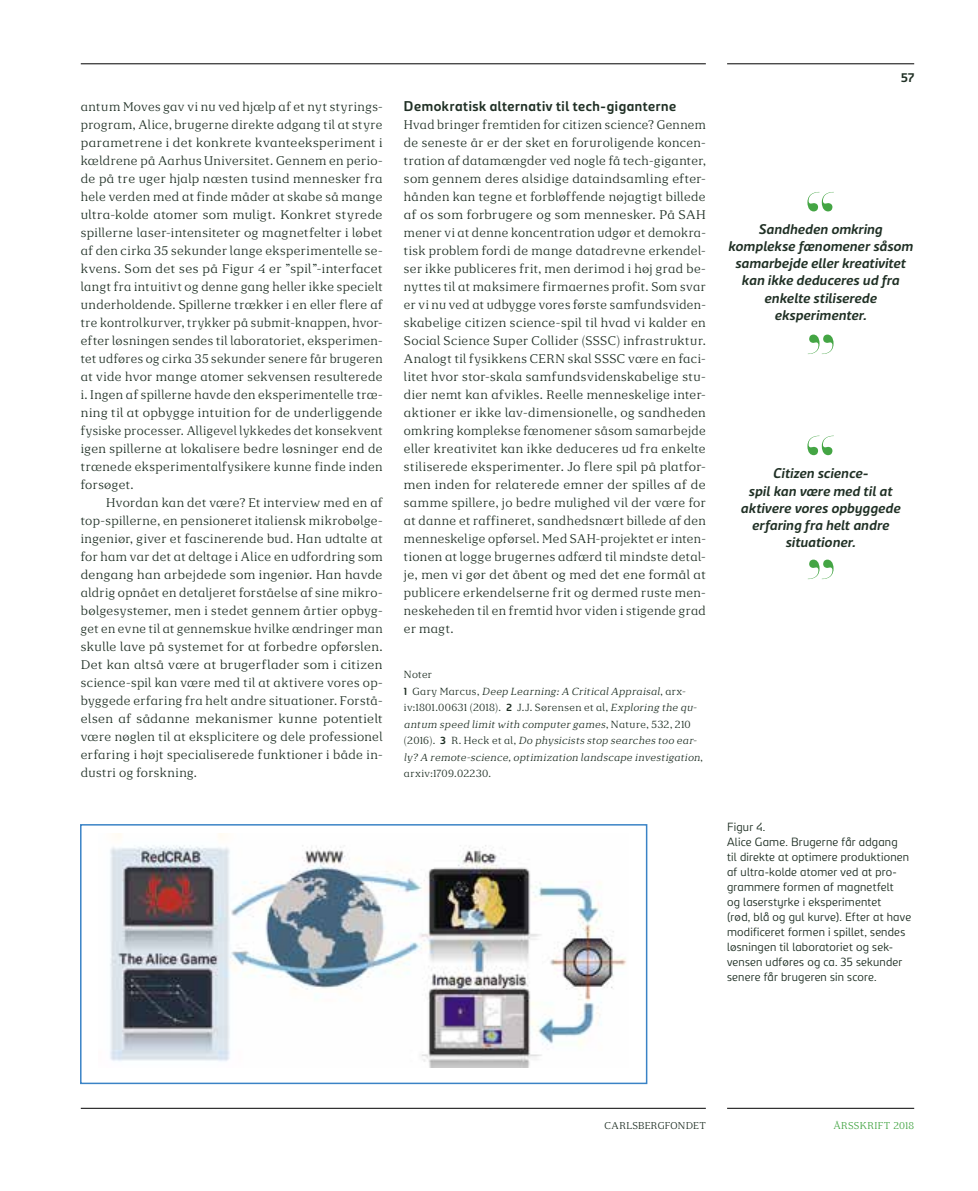
<style>
.page{position:relative;width:978px;height:1191px;background:#fff}
.page>*{position:absolute;margin:0;border:0;box-sizing:border-box;transform-origin:0 0}
.t1{font:italic 700 13.5px/17.1px "Carlsberg Sans";letter-spacing:.02em;color:#203025;text-align:center}
.t2{font:700 13.5px "Carlsberg Sans";letter-spacing:.04em;color:#203025}
.t3{font:12px/18px "Carlsberg Serif B Regular May 14";letter-spacing:.025em;color:#203025;text-align:justify}
.t4{font:700 12px "Carlsberg Sans";color:#203025}
.t5{font:300 11.4px/15px "Carlsberg Sans";letter-spacing:.015em;color:#203025}
.t6{font:italic 9.9px/16.5px "Carlsberg Serif B Regular May 14";color:#203025}
.t7{font:9.45px "Carlsberg Serif B Regular May 14";letter-spacing:.02em;color:#203025}
.t8{font:9.45px "Carlsberg Serif B Regular May 14";letter-spacing:.025em;color:#44a544}
.s1{font-style:normal}
.s2{font-family:"Carlsberg Sans";font-weight:700;font-style:normal}
</style>
<div class="page">
<hr style="left:81px;top:1108px;width:625px;height:1px;background:#000">
<hr style="left:81px;top:64px;width:625px;height:1px;background:#000">
<hr style="left:727px;top:1108px;width:187px;height:1px;background:#000">
<hr style="left:727px;top:64px;width:187px;height:1px;background:#000">
<img style="left:110px;top:833px;width:517px;height:234px">
<div style="left:80px;top:824px;width:567px;height:260px;border:2px solid #3a83c6"></div>
<svg style="left:807px;top:436px;width:27px;height:19px"></svg>
<svg style="left:807px;top:192px;width:27px;height:19px"></svg>
<svg style="left:808px;top:559px;width:26px;height:20px"></svg>
<svg style="left:808px;top:334px;width:26px;height:20px"></svg>
<p class="t3" style="left:81px;top:97px;width:303px">antum Moves gav vi nu ved hjælp af et nyt styrings&shy;program, Alice, brugerne direkte adgang til at styre parametrene i det konkrete kvanteeksperiment i kældrene på Aarhus Universitet. Gennem en perio&shy;de på tre uger hjalp næsten tusind mennesker fra hele verden med at finde måder at skabe så mange ultra-kolde atomer som muligt. Konkret styrede spillerne laser-intensiteter og magnetfelter i løbet af den cirka 35 sekunder lange eksperimentelle se&shy;kvens. Som det ses på Figur 4 er ”spil”-interfacet langt fra intuitivt og denne gang heller ikke specielt underholdende. Spillerne trækker i en eller flere af tre kontrolkurver, trykker på submit-knappen, hvor&shy;efter løsningen sendes til laboratoriet, eksperimen&shy;tet udføres og cirka 35 sekunder senere får brugeren at vide hvor mange atomer sekvensen resulterede i. Ingen af spillerne havde den eksperimentelle træ&shy;ning til at opbygge intuition for de underliggende fysiske processer. Alligevel lykkedes det konsekvent igen spillerne at lokalisere bedre løsninger end de trænede eksperimentalfysikere kunne finde inden forsøget.</p>
<p class="t3" style="left:81px;top:493px;width:303px;text-indent:26px">Hvordan kan det være? Et interview med en af top-spillerne, en pensioneret italiensk mikrobølge&shy;ingeniør, giver et fascinerende bud. Han udtalte at for ham var det at deltage i Alice en udfordring som dengang han arbejdede som ingeniør. Han havde aldrig opnået en detaljeret forståelse af sine mikro&shy;bølgesystemer, men i stedet gennem årtier opbyg&shy;get en evne til at gennemskue hvilke ændringer man skulle lave på systemet for at forbedre opførslen.<br>Det kan altså være at brugerflader som i citizen science-spil kan være med til at aktivere vores op&shy;byggede erfaring fra helt andre situationer. Forstå&shy;elsen af sådanne mekanismer kunne potentielt være nøglen til at eksplicitere og dele professionel erfaring i højt specialiserede funktioner i både in&shy;dustri og forskning.</p>
<p class="t2" style="left:404px;top:97px;width:274px">Demokratisk alternativ til tech-giganterne</p>
<p class="t3" style="left:404px;top:115px;width:303px">Hvad bringer fremtiden for citizen science? Gennem de seneste år er der sket en foruroligende koncen&shy;tration af datamængder ved nogle få tech-giganter, som gennem deres alsidige dataindsamling efter&shy;hånden kan tegne et forbløffende nøjagtigt billede af os som forbrugere og som mennesker. På SAH mener vi at denne koncentration udgør et demokra&shy;tisk problem fordi de mange datadrevne erkendel&shy;ser ikke publiceres frit, men derimod i høj grad be&shy;nyttes til at maksimere firmaernes profit. Som svar er vi nu ved at udbygge vores første samfundsviden&shy;skabelige citizen science-spil til hvad vi kalder en Social Science Super Collider (SSSC) infrastruktur.<br>Analogt til fysikkens CERN skal SSSC være en faci&shy;litet hvor stor-skala samfundsvidenskabelige stu&shy;dier nemt kan afvikles. Reelle menneskelige inter&shy;aktioner er ikke lav-dimensionelle, og sandheden omkring komplekse fænomener såsom samarbejde eller kreativitet kan ikke deduceres ud fra enkelte stiliserede eksperimenter. Jo flere spil på platfor&shy;men inden for relaterede emner der spilles af de samme spillere, jo bedre mulighed vil der være for at danne et raffineret, sandhedsnært billede af den menneskelige opførsel. Med SAH-projektet er inten&shy;tionen at logge brugernes adfærd til mindste detal&shy;je, men vi gør det åbent og med det ene formål at publicere erkendelserne frit og dermed ruste men&shy;neskeheden til en fremtid hvor viden i stigende grad er magt.</p>
<p class="t6" style="left:404px;top:666px;width:300px"><span class="s1">Noter<br></span><span class="s2">1</span> <span class="s1">G a r y M a r c u s ,</span> Deep Learning:A CriticalAppraisal<span class="s1">, a r x&shy;iv:1801.00631 (2018).</span> <span class="s2">2</span> <span class="s1">J.J. Sørensen et al,</span> Exploring the qu&shy;antum speed limit with computer games<span class="s1">, N a t u r e , 5 3 2 , 2 1 0<br>( 2 0 1 6 ) .</span> <span class="s2">3</span> <span class="s1">R . H e c k e t a l ,</span> Do physicists stop searches too ear&shy;ly? A remote-science,optimization landscape investigation<span class="s1">, arxiv:1709.02230.</span></p>
<p class="t4" style="left:901px;top:70px;width:14px">57</p>
<p class="t1" style="left:728px;top:220px;width:186px">Sandheden omkring komplekse fænomener såsom samarbejde eller kreativitet kan ikke deduceres ud fra enkelte stiliserede eksperimenter.</p>
<p class="t1" style="left:741px;top:464px;width:161px">Citizen science-<br>spil kan være med til at aktivere vores opbyggede erfaring fra helt andre situationer.</p>
<p class="t5" style="left:727px;top:819px;width:186px">Figur 4.<br>Alice Game. Brugerne får adgang<br>til direkte at optimere produktionen af ultra-kolde atomer ved at pro&shy;grammere formen af magnetfelt<br>og laserstyrke i eksperimentet<br>(rød, blå og gul kurve). Efter at have modificeret formen i spillet, sendes løsningen til laboratoriet og sek&shy;vensen udføres og ca. 35 sekunder senere får brugeren sin score.</p>
<p class="t7" style="left:605px;top:1120px;width:103px">CARLSBERGFONDET</p>
<p class="t8" style="left:833px;top:1120px;width:82px">ÅRSSKRIFT 2018</p>
</div>
